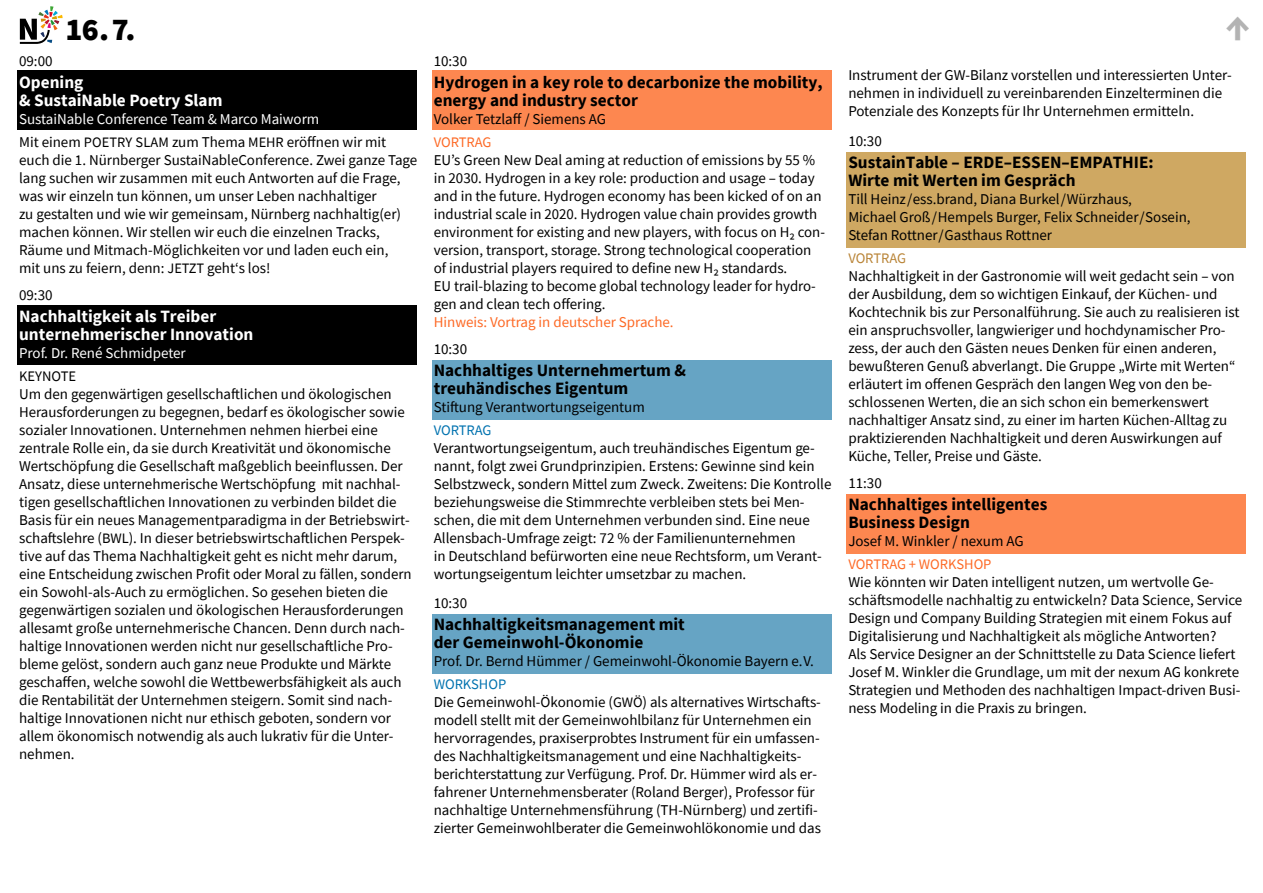
<style>
.page{position:relative;width:1263px;height:893px;background:#fff}
.page>*{position:absolute;margin:0;border:0;box-sizing:border-box;transform-origin:0 0}
.t1{font:700 42px "Source Sans Pro";color:#b3b3b3}
.t2{font:900 31.5px "Source Sans Pro";color:#000}
.t3{font:700 17.25px/18px "Source Sans Pro";color:#000}
.t4{font:700 17.25px/18px "Source Sans Pro";color:#fff}
.t5{font:15px/18px "Source Sans Pro";color:#000}
.t6{font:15px/22.5px "Source Sans Pro";color:#fff}
.t7{font:15px "Source Sans Pro";color:#fd6925}
.t8{font:14.55px "Source Sans Pro";letter-spacing:-.005em;color:#fd6925}
.t9{font:14.55px "Source Sans Pro";color:#0072af}
.t10{font:14.55px "Source Sans Pro";color:#000}
.t11{font:14.55px "Source Sans Pro";letter-spacing:-.01em;color:#b98437}
.s1{color:#000}
.s2{font-size:14.4px;color:#000}
.s3{font-size:14.4px}
</style>
<div class="page">
<div style="left:846px;top:152px;width:400px;height:95px;background:#cfa862"></div>
<div style="left:432px;top:360px;width:399px;height:60px;background:#66a4c4"></div>
<div style="left:432px;top:614px;width:399px;height:60px;background:#66a4c4"></div>
<div style="left:432px;top:71px;width:399px;height:59px;background:#fd8750"></div>
<div style="left:846px;top:494px;width:400px;height:59px;background:#fd8750"></div>
<div style="left:17px;top:71px;width:400px;height:59px;background:#000"></div>
<div style="left:17px;top:305px;width:400px;height:59px;background:#000"></div>
<svg style="left:20px;top:6px;width:43px;height:38px"></svg>
<h2 class="t2" style="left:66px;top:16px;width:71px">16.7.</h2>
<h1 class="t1" style="left:1225px;top:7px;width:27px">↑</h1>
<p class="t5" style="left:19px;top:53px;width:35px">09:00</p>
<p class="t4" style="left:19px;top:75px;width:205px">Opening<br>&amp; SustaiNable Poetry Slam</p>
<p class="t6" style="left:19px;top:109px;width:369px">SustaiNable Conference Team &amp; Marco Maiworm<br><span class="s1">Mit einem</span> <span class="s2">POETRY SLAM</span> <span class="s1">zum Thema</span> <span class="s2">MEHR</span> <span class="s1">eröffnen wir mit</span></p>
<p class="t5" style="left:19px;top:152px;width:400px">euch die 1. Nürnberger SustaiNableConference. Zwei ganze Tage lang suchen wir zusammen mit euch Antworten auf die Frage, was wir einzeln tun können, um unser Leben nachhaltiger<br>zu gestalten und wie wir gemeinsam, Nürnberg nachhaltig(er) machen können. Wir stellen wir euch die einzelnen Tracks, Räume und Mitmach-Möglichkeiten vor und laden euch ein,<br>mit uns zu feiern, denn: <span class="s3">JETZT</span> geht‘s los!</p>
<p class="t5" style="left:19px;top:287px;width:35px">09:30</p>
<p class="t4" style="left:19px;top:309px;width:236px">Nachhaltigkeit als Treiber unternehmerischer Innovation</p>
<p class="t6" style="left:19px;top:343px;width:168px">Prof. Dr. René Schmidpeter</p>
<p class="t10" style="left:19px;top:370px;width:59px">KEYNOTE</p>
<p class="t5" style="left:19px;top:386px;width:394px">Um den gegenwärtigen gesellschaftlichen und ökologischen Herausforderungen zu begegnen, bedarf es ökologischer sowie sozialer Innovationen. Unternehmen nehmen hierbei eine zentrale Rolle ein, da sie durch Kreativität und ökonomische Wertschöpfung die Gesellschaft maßgeblich beeinflussen. Der Ansatz, diese unternehmerische Wertschöpfung mit nachhal&shy;tigen gesellschaftlichen Innovationen zu verbinden bildet die Basis für ein neues Managementparadigma in der Betriebswirt&shy;schaftslehre (<span class="s3">BWL</span>). In dieser betriebswirtschaftlichen Perspek&shy;tive auf das Thema Nachhaltigkeit geht es nicht mehr darum, eine Entscheidung zwischen Profit oder Moral zu fällen, sondern ein Sowohl-als-Auch zu ermöglichen. So gesehen bieten die gegenwärtigen sozialen und ökologischen Herausforderungen allesamt große unternehmerische Chancen. Denn durch nach&shy;haltige Innovationen werden nicht nur gesellschaftliche Pro&shy;bleme gelöst, sondern auch ganz neue Produkte und Märkte geschaffen, welche sowohl die Wettbewerbsfähigkeit als auch die Rentabilität der Unternehmen steigern. Somit sind nach&shy;haltige Innovationen nicht nur ethisch geboten, sondern vor allem ökonomisch notwendig als auch lukrativ für die Unter&shy;nehmen.</p>
<p class="t5" style="left:434px;top:53px;width:35px">10:30</p>
<p class="t3" style="left:434px;top:75px;width:390px">Hydrogen in a key role to decarbonize the mobility, energy and industry sector</p>
<p class="t5" style="left:434px;top:112px;width:174px">Volker Tetzlaff / Siemens AG</p>
<p class="t8" style="left:434px;top:136px;width:59px">VORTRAG</p>
<p class="t5" style="left:434px;top:152px;width:393px">EU’s Green New Deal aming at reduction of emissions by 55 % in 2030. Hydrogen in a key role: production and usage – today and in the future. Hydrogen economy has been kicked of on an industrial scale in 2020. Hydrogen value chain provides growth environment for existing and new players, with focus on H₂ con&shy;version, transport, storage. Strong technological cooperation of industrial players required to define new H₂ standards.<br>EU trail-blazing to become global technology leader for hydro&shy;gen and clean tech offering.</p>
<p class="t7" style="left:434px;top:316px;width:241px">Hinweis: Vortrag in deutscher Sprache.</p>
<p class="t5" style="left:434px;top:341px;width:35px">10:30</p>
<p class="t3" style="left:434px;top:363px;width:254px">Nachhaltiges Unternehmertum &amp; treuhändisches Eigentum</p>
<p class="t5" style="left:434px;top:400px;width:213px">Stiftung Verantwortungseigentum</p>
<p class="t9" style="left:434px;top:424px;width:59px">VORTRAG</p>
<p class="t5" style="left:434px;top:440px;width:399px">Verantwortungseigentum, auch treuhändisches Eigentum ge&shy;nannt, folgt zwei Grundprinzipien. Erstens: Gewinne sind kein Selbstzweck, sondern Mittel zum Zweck. Zweitens: Die Kontrolle beziehungsweise die Stimmrechte verbleiben stets bei Men&shy;schen, die mit dem Unternehmen verbunden sind. Eine neue Allensbach-Umfrage zeigt: 72 % der Familienunternehmen<br>in Deutschland befürworten eine neue Rechtsform, um Verant&shy;wortungseigentum leichter umsetzbar zu machen.</p>
<p class="t5" style="left:434px;top:595px;width:35px">10:30</p>
<p class="t3" style="left:434px;top:617px;width:253px">Nachhaltigkeitsmanagement mit der Gemeinwohl-Ökonomie</p>
<p class="t5" style="left:434px;top:653px;width:382px">Prof. Dr. Bernd Hümmer / Gemeinwohl-Ökonomie Bayern e.V.</p>
<p class="t9" style="left:434px;top:678px;width:74px">WORKSHOP</p>
<p class="t5" style="left:434px;top:694px;width:389px">Die Gemeinwohl-Ökonomie (<span class="s3">GWÖ</span>) als alternatives Wirtschafts&shy;modell stellt mit der Gemeinwohlbilanz für Unternehmen ein hervorragendes, praxiserprobtes Instrument für ein umfassen&shy;des Nachhaltigkeitsmanagement und eine Nachhaltigkeits&shy;berichterstattung zur Verfügung. Prof. Dr. Hümmer wird als er&shy;fahrener Unternehmensberater (Roland Berger), Professor für nachhaltige Unternehmensführung (TH-Nürnberg) und zertifi&shy;zierter Gemeinwohlberater die Gemeinwohlökonomie und das</p>
<p class="t5" style="left:848px;top:67px;width:385px">Instrument der GW-Bilanz vorstellen und interessierten Unter&shy;nehmen in individuell zu vereinbarenden Einzelterminen die<br>Potenziale des Konzepts für Ihr Unternehmen ermitteln.</p>
<p class="t5" style="left:848px;top:133px;width:35px">10:30</p>
<p class="t3" style="left:848px;top:155px;width:307px">SustainTable – ERDE–ESSEN–EMPATHIE:<br>Wirte mit Werten im Gespräch</p>
<p class="t5" style="left:848px;top:192px;width:344px">Till Heinz/ess.brand, Diana Burkel/Würzhaus,<br>Michael Groß/Hempels Burger, Felix Schneider/Sosein,<br>Stefan Rottner/Gasthaus Rottner</p>
<p class="t11" style="left:848px;top:252px;width:59px">VORTRAG</p>
<p class="t5" style="left:848px;top:268px;width:393px">Nachhaltigkeit in der Gastronomie will weit gedacht sein – von der Ausbildung, dem so wichtigen Einkauf, der Küchen- und Kochtechnik bis zur Personalführung. Sie auch zu realisieren ist ein anspruchsvoller, langwieriger und hochdynamischer Pro&shy;zess, der auch den Gästen neues Denken für einen anderen, bewußteren Genuß abverlangt. Die Gruppe „Wirte mit Werten“ erläutert im offenen Gespräch den langen Weg von den be&shy;schlossenen Werten, die an sich schon ein bemerkenswert nachhaltiger Ansatz sind, zu einer im harten Küchen-Alltag zu praktizierenden Nachhaltigkeit und deren Auswirkungen auf Küche, Teller, Preise und Gäste.</p>
<p class="t5" style="left:848px;top:475px;width:35px">11:30</p>
<p class="t3" style="left:848px;top:497px;width:200px">Nachhaltiges intelligentes<br>Business Design</p>
<p class="t5" style="left:848px;top:534px;width:177px">Josef M. Winkler / nexum AG</p>
<p class="t8" style="left:848px;top:558px;width:145px">VORTRAG + WORKSHOP</p>
<p class="t5" style="left:848px;top:574px;width:395px">Wie könnten wir Daten intelligent nutzen, um wertvolle Ge&shy;schäftsmodelle nachhaltig zu entwickeln? Data Science, Service Design und Company Building Strategien mit einem Fokus auf Digitalisierung und Nachhaltigkeit als mögliche Antworten?<br>Als Service Designer an der Schnittstelle zu Data Science liefert Josef M. Winkler die Grundlage, um mit der nexum AG konkrete Strategien und Methoden des nachhaltigen Impact-driven Busi&shy;ness Modeling in die Praxis zu bringen.</p>
</div>
